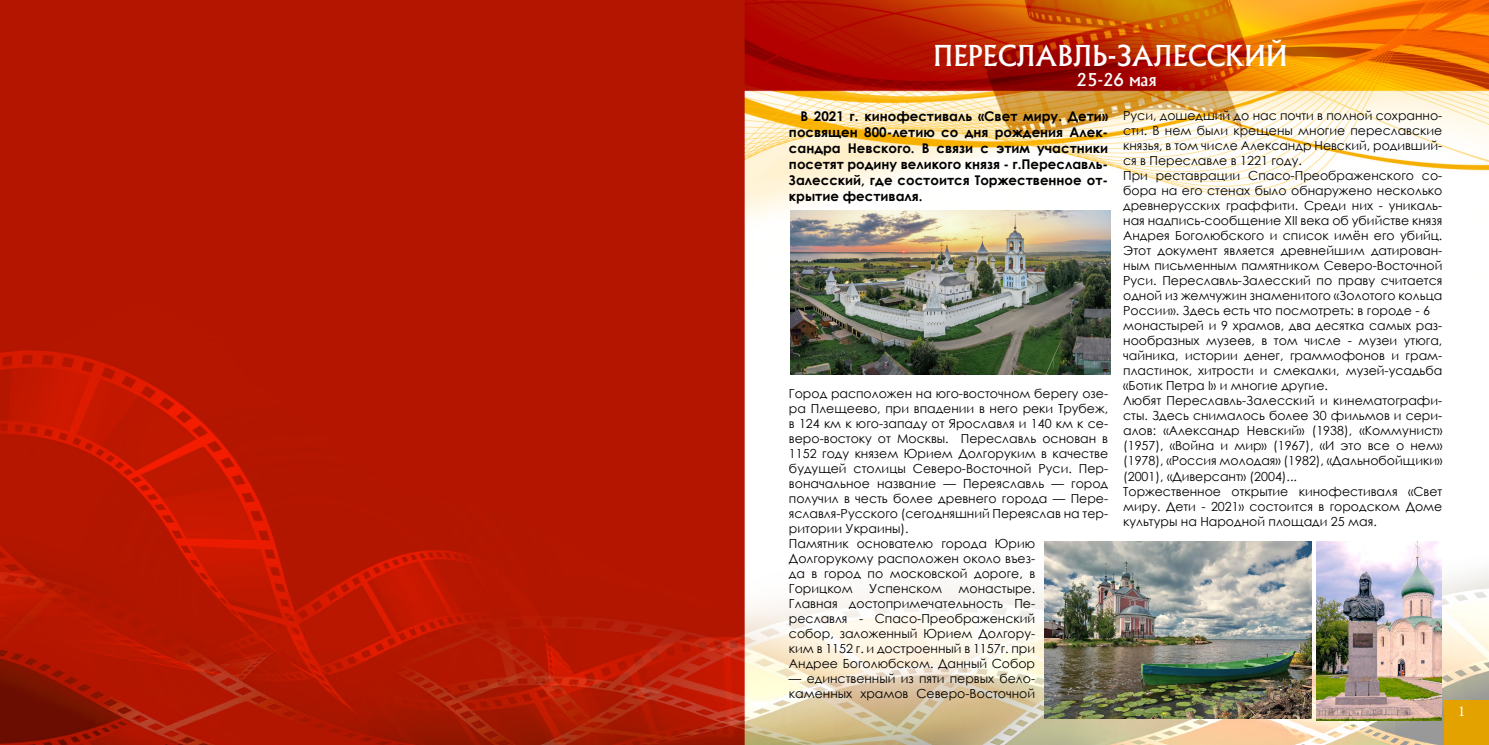
<style>
.page{position:relative;width:1489px;height:745px;background:#fff}
.page>*{position:absolute;margin:0;border:0;box-sizing:border-box;transform-origin:0 0}
.t1{font:500 27.5px "Albertus";color:#fff}
.t2{font:500 16.88px "Albertus";color:#fff}
.t3{font:15px "Minion Pro";color:#fff}
.t4{font:700 13.38px/16px "Century Gothic";color:#000;text-align:justify}
.t5{font:12.5px/15px "Century Gothic";color:#000}
</style>
<div class="page">
<img style="left:0;top:0;width:1488px;height:744px">
<div style="left:1444px;top:699px;width:44px;height:45px;background:#e4a200"></div>
<img style="left:790px;top:210px;width:320px;height:164px">
<img style="left:1044px;top:541px;width:267px;height:177px">
<img style="left:1316px;top:541px;width:125px;height:178px">
<h1 class="t1" style="left:933px;top:39px;width:356px">ПЕРЕСЛАВЛЬ-ЗАЛЕССКИЙ</h1>
<h2 class="t2" style="left:1076px;top:69px;width:82px">25-26 мая</h2>
<p class="t4" style="left:789px;top:107px;width:321px;text-indent:11px">В 2021 г. кинофестиваль «Свет миру. Дети» посвящен 800-летию со дня рождения Алек&shy;сандра Невского. В связи с этим участники посетят родину великого князя - г.Переславль-Залесский, где состоится Торжественное от&shy;крытие фестиваля.</p>
<p class="t5" style="left:789px;top:385px;width:321px">Город расположен на юго-восточном берегу озе&shy;ра Плещеево, при впадении в него реки Трубеж, в 124 км к юго-западу от Ярославля и 140 км к се&shy;веро-востоку от Москвы. Переславль основан в 1152 году князем Юрием Долгоруким в качестве будущей столицы Северо-Восточной Руси. Пер&shy;воначальное название — Переяславль — город получил в честь более древнего города — Пере&shy;яславля-Русского (сегодняшний Переяслав на тер&shy;ритории Украины).<br>Памятник основателю города Юрию Долгорукому расположен около въез-<br>да в город по московской дороге, в<br>Горицком</p>
<p class="t5" style="left:869px;top:580px;width:74px">Успенском</p>
<p class="t5" style="left:789px;top:580px;width:248px;text-align:justify;text-indent:170px">монастыре.<br>Главная достопримечательность Пе&shy;реславля - Спасо-Преображенский собор, заложенный Юрием Долгору&shy;ким в 1152 г. и достроенный в 1157г. при Андрее Боголюбском. Данный Собор</p>
<p class="t5" style="left:789px;top:670px;width:248px">— единственный из пяти первых бело&shy;каменных храмов Северо-Восточной</p>
<p class="t5" style="left:1123px;top:108px;width:321px">Руси, дошедший до нас почти в полной сохранно&shy;сти. В нем были крещены многие переславские князья, в том числе Александр Невский, родивший&shy;ся в Переславле в 1221 году.<br>При реставрации Спасо-Преображенского со&shy;бора на его стенах было обнаружено несколько древнерусских граффити. Среди них - уникаль&shy;ная надпись-сообщение XII века об убийстве князя Андрея Боголюбского и список имён его убийц.<br>Этот документ является древнейшим датирован&shy;ным письменным памятником Северо-Восточной Руси. Переславль-Залесский по праву считается одной из жемчужин знаменитого «Золотого кольца России». Здесь есть что посмотреть: в городе - 6 монастырей и 9 храмов, два десятка самых раз&shy;нообразных музеев, в том числе - музеи утюга, чайника, истории денег, граммофонов и грам&shy;пластинок, хитрости и смекалки, музей-усадьба «Ботик Петра I» и многие другие.<br>Любят Переславль-Залесский и кинематографи&shy;сты. Здесь снималось более 30 фильмов и сери&shy;алов: «Александр Невский» (1938), «Коммунист» (1957), «Война и мир» (1967), «И это все о нем» (1978), «Россия молодая» (1982), «Дальнобойщики» (2001), «Диверсант» (2004)...<br>Торжественное открытие кинофестиваля «Свет миру. Дети - 2021» состоится в городском Доме культуры на Народной площади 25 мая.</p>
<p class="t3" style="left:1457px;top:700px;width:9px">1</p>
</div>
